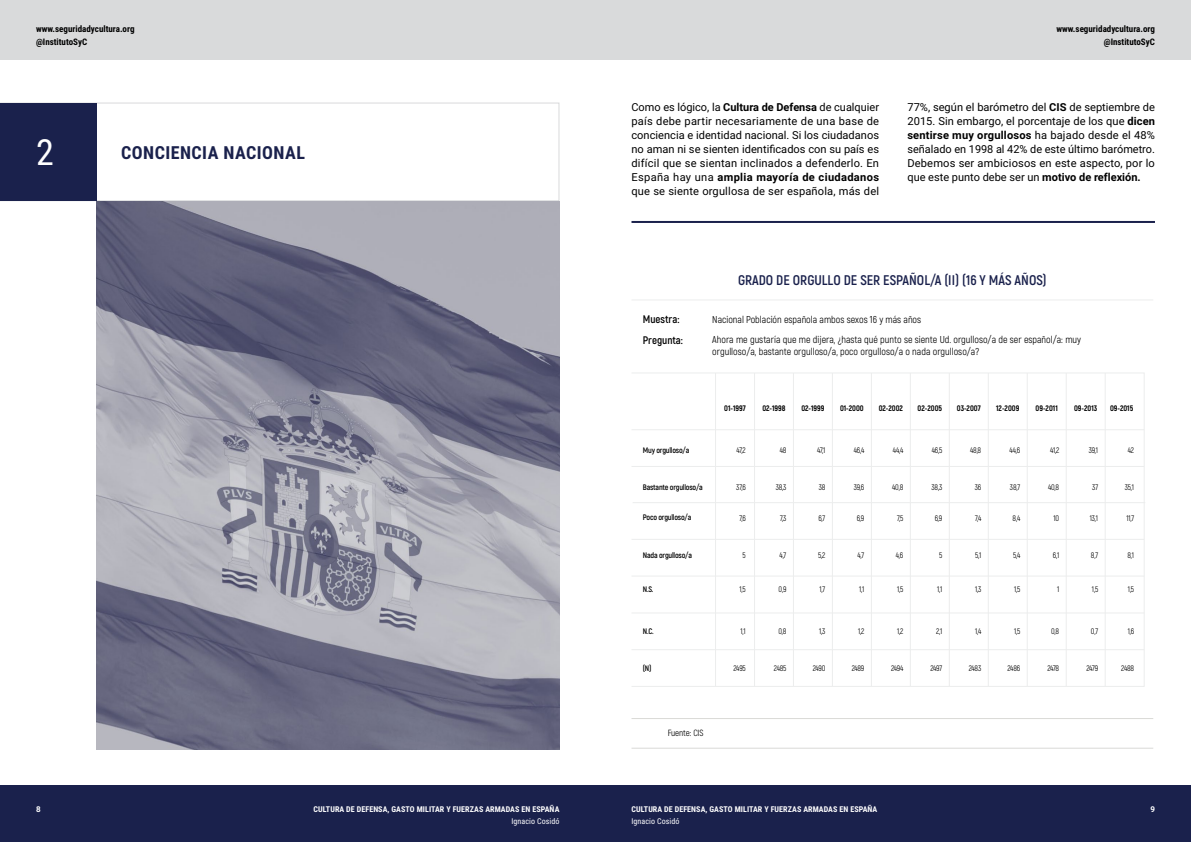
<style>
.page{position:relative;width:1191px;height:842px;background:#fff}
.page>*{position:absolute;margin:0;border:0;box-sizing:border-box;transform-origin:0 0}
.t1{font:36px "Roboto Condensed";color:#fff}
.t2{font:700 18px "Roboto Condensed";letter-spacing:.025em;color:#1a214c}
.t3{font:700 14px "Akrobat";color:#1a214c}
.t4{font:11px/14px "Roboto";letter-spacing:.015em;color:#000;text-align:justify}
.t5{font:700 11px/20.5px "Akrobat";color:#000}
.t6{font:10px/20.5px "Akrobat";color:#000}
.t7{font:700 9px/12.4px "Roboto Condensed";color:#000;text-align:right}
.t8{font:9px "Akrobat";letter-spacing:-.01em;color:#000}
.t9{font:8px "Akrobat";color:#000}
.t10{font:700 8px "Roboto Condensed";letter-spacing:.01em;color:#fff}
.t11{font:800 8px "Akrobat";color:#000}
.t12{font:700 8px "Akrobat";letter-spacing:-.025em;color:#000}
.t13{font:8px "Roboto Condensed";letter-spacing:.01em;color:#fff}
.t14{font:700 8px "Roboto";color:#fff}
.s1{font-weight:700}
</style>
<div class="page">
<div style="left:595px;top:785px;width:596px;height:57px;background:#1a214c"></div>
<div style="left:595px;top:0;width:596px;height:60px;background:#d9dadb"></div>
<div style="left:0;top:785px;width:595px;height:57px;background:#1a214c"></div>
<div style="left:0;top:0;width:595px;height:60px;background:#d9dadb"></div>
<div style="left:0;top:103px;width:559px;height:98px;border:1px solid #d9dadb"></div>
<hr style="left:631px;top:221px;width:524px;height:2px;background:#1a214c">
<div style="left:0;top:103px;width:96px;height:98px;background:#1a214c"></div>
<img style="left:96px;top:201px;width:463px;height:549px">
<hr style="left:715px;top:373px;width:1px;height:313px;background:#eceded">
<hr style="left:754px;top:373px;width:1px;height:313px;background:#eceded">
<hr style="left:793px;top:373px;width:1px;height:313px;background:#eceded">
<hr style="left:832px;top:373px;width:1px;height:313px;background:#eceded">
<hr style="left:871px;top:373px;width:1px;height:313px;background:#eceded">
<hr style="left:910px;top:373px;width:1px;height:313px;background:#eceded">
<hr style="left:949px;top:373px;width:1px;height:313px;background:#eceded">
<hr style="left:988px;top:373px;width:1px;height:313px;background:#eceded">
<hr style="left:1027px;top:373px;width:1px;height:313px;background:#eceded">
<hr style="left:1066px;top:373px;width:1px;height:313px;background:#eceded">
<hr style="left:1105px;top:373px;width:1px;height:313px;background:#eceded">
<hr style="left:631px;top:300px;width:522px;height:1px;background:#eceded">
<hr style="left:631px;top:429px;width:513px;height:1px;background:#eceded">
<hr style="left:631px;top:466px;width:513px;height:1px;background:#eceded">
<hr style="left:632px;top:502px;width:513px;height:1px;background:#eceded">
<hr style="left:631px;top:539px;width:513px;height:1px;background:#eceded">
<hr style="left:631px;top:576px;width:513px;height:1px;background:#eceded">
<hr style="left:631px;top:613px;width:513px;height:1px;background:#eceded">
<hr style="left:631px;top:649px;width:513px;height:1px;background:#eceded">
<div style="left:631px;top:373px;width:513px;height:314px;border:1px solid #eceded"></div>
<hr style="left:631px;top:748px;width:522px;height:1px;background:#dadad7">
<hr style="left:631px;top:718px;width:522px;height:1px;background:#dadad7">
<p class="t7" style="left:36px;top:23px;width:100px;text-align:left">www.seguridadycultura.org @InstitutoSyC</p>
<h1 class="t1" style="left:36px;top:127px;width:19px">2</h1>
<h2 class="t2" style="left:121px;top:140px;width:185px">CONCIENCIA NACIONAL</h2>
<p class="t14" style="left:36px;top:804px;width:6px">8</p>
<p class="t10" style="left:313px;top:804px;width:247px">CULTURA DE DEFENSA, GASTO MILITAR Y FUERZAS ARMADAS EN ESPAÑA</p>
<p class="t13" style="left:511px;top:815px;width:50px">Ignacio Cosidó</p>
<p class="t7" style="left:1056px;top:23px;width:100px">www.seguridadycultura.org @InstitutoSyC</p>
<p class="t4" style="left:631px;top:99px;width:249px">Como es lógico, la <span class="s1">Cultura de Defensa</span> de cualquier país debe partir necesariamente de una base de conciencia e identidad nacional. Si los ciudadanos no aman ni se sienten identificados con su país es difícil que se sientan inclinados a defenderlo. En España hay una <span class="s1">amplia mayoría de ciudadanos </span>que se siente orgullosa de ser española, más del</p>
<p class="t4" style="left:907px;top:99px;width:249px">77%, según el barómetro del <span class="s1">CIS</span> de septiembre de 2015. Sin embargo, el porcentaje de los que <span class="s1">dicen sentirse muy orgullosos</span> ha bajado desde el 48% señalado en 1998 al 42% de este último barómetro.<br>Debemos ser ambiciosos en este aspecto, por lo que este punto debe ser un <span class="s1">motivo de reflexión.</span></p>
<p class="t3" style="left:738px;top:271px;width:310px">GRADO DE ORGULLO DE SER ESPAÑOL/A (II) (16 Y MÁS AÑOS)</p>
<p class="t5" style="left:643px;top:309px;width:42px">Muestra:<br>Pregunta:</p>
<p class="t6" style="left:712px;top:309px;width:370px">Nacional Población española ambos sexos 16 y más años<br>Ahora me gustaría que me dijera, ¿hasta qué punto se siente Ud. orgulloso/a de ser español/a: muy</p>
<p class="t6" style="left:712px;top:341px;width:268px">orgulloso/a, bastante orgulloso/a, poco orgulloso/a o nada orgulloso/a?</p>
<p class="t11" style="left:724px;top:403px;width:23px">01-1997</p>
<p class="t11" style="left:762px;top:403px;width:25px">02-1998</p>
<p class="t11" style="left:801px;top:403px;width:25px">02-1999</p>
<p class="t11" style="left:840px;top:403px;width:25px">01-2000</p>
<p class="t11" style="left:878px;top:403px;width:26px">02-2002</p>
<p class="t11" style="left:917px;top:403px;width:26px">02-2005</p>
<p class="t11" style="left:956px;top:403px;width:25px">03-2007</p>
<p class="t11" style="left:996px;top:403px;width:25px">12-2009</p>
<p class="t11" style="left:1035px;top:403px;width:24px">09-2011</p>
<p class="t11" style="left:1074px;top:403px;width:25px">09-2013</p>
<p class="t11" style="left:1110px;top:403px;width:25px">09-2015</p>
<p class="t12" style="left:643px;top:446px;width:48px">Muy orgulloso/a</p>
<p class="t9" style="left:736px;top:446px;width:11px">47,2</p>
<p class="t9" style="left:736px;top:482px;width:11px">37,6</p>
<p class="t9" style="left:739px;top:513px;width:8px">7,6</p>
<p class="t9" style="left:742px;top:551px;width:5px">5</p>
<p class="t9" style="left:739px;top:585px;width:8px">1,5</p>
<p class="t9" style="left:740px;top:626px;width:7px">1,1</p>
<p class="t9" style="left:733px;top:664px;width:14px">2495</p>
<p class="t12" style="left:643px;top:482px;width:61px">Bastante orgulloso/a</p>
<p class="t12" style="left:643px;top:513px;width:50px">Poco orgulloso/a</p>
<p class="t12" style="left:643px;top:550px;width:51px">Nada orgulloso/a</p>
<p class="t12" style="left:643px;top:585px;width:12px">N.S.</p>
<p class="t12" style="left:643px;top:626px;width:12px">N.C.</p>
<p class="t12" style="left:643px;top:663px;width:10px">(N)</p>
<p class="t8" style="left:667px;top:728px;width:37px">Fuente: CIS</p>
<p class="t9" style="left:779px;top:446px;width:8px">48</p>
<p class="t9" style="left:775px;top:482px;width:12px">38,3</p>
<p class="t9" style="left:780px;top:513px;width:8px">7,3</p>
<p class="t9" style="left:779px;top:551px;width:8px">4,7</p>
<p class="t9" style="left:778px;top:585px;width:9px">0,9</p>
<p class="t9" style="left:778px;top:626px;width:10px">0,8</p>
<p class="t9" style="left:774px;top:664px;width:14px">2485</p>
<p class="t9" style="left:817px;top:446px;width:10px">47,1</p>
<p class="t9" style="left:818px;top:482px;width:8px">38</p>
<p class="t9" style="left:818px;top:513px;width:9px">6,7</p>
<p class="t9" style="left:818px;top:551px;width:9px">5,2</p>
<p class="t9" style="left:819px;top:585px;width:7px">1,7</p>
<p class="t9" style="left:819px;top:626px;width:8px">1,3</p>
<p class="t9" style="left:812px;top:664px;width:14px">2490</p>
<p class="t9" style="left:854px;top:446px;width:12px">46,4</p>
<p class="t9" style="left:853px;top:482px;width:12px">39,6</p>
<p class="t9" style="left:856px;top:513px;width:9px">6,9</p>
<p class="t9" style="left:857px;top:551px;width:8px">4,7</p>
<p class="t9" style="left:859px;top:585px;width:7px">1,1</p>
<p class="t9" style="left:858px;top:626px;width:8px">1,2</p>
<p class="t9" style="left:851px;top:664px;width:14px">2489</p>
<p class="t9" style="left:893px;top:446px;width:12px">44,4</p>
<p class="t9" style="left:892px;top:482px;width:13px">40,8</p>
<p class="t9" style="left:897px;top:513px;width:8px">7,5</p>
<p class="t9" style="left:896px;top:551px;width:9px">4,6</p>
<p class="t9" style="left:897px;top:585px;width:8px">1,5</p>
<p class="t9" style="left:897px;top:626px;width:8px">1,2</p>
<p class="t9" style="left:891px;top:664px;width:14px">2494</p>
<p class="t9" style="left:932px;top:446px;width:12px">46,5</p>
<p class="t9" style="left:931px;top:482px;width:12px">38,3</p>
<p class="t9" style="left:934px;top:513px;width:9px">6,9</p>
<p class="t9" style="left:939px;top:551px;width:5px">5</p>
<p class="t9" style="left:937px;top:585px;width:7px">1,1</p>
<p class="t9" style="left:936px;top:626px;width:8px">2,1</p>
<p class="t9" style="left:930px;top:664px;width:13px">2497</p>
<p class="t9" style="left:970px;top:446px;width:13px">48,8</p>
<p class="t9" style="left:974px;top:482px;width:8px">36</p>
<p class="t9" style="left:975px;top:513px;width:8px">7,4</p>
<p class="t9" style="left:975px;top:551px;width:8px">5,1</p>
<p class="t9" style="left:975px;top:585px;width:8px">1,3</p>
<p class="t9" style="left:975px;top:626px;width:8px">1,4</p>
<p class="t9" style="left:968px;top:664px;width:14px">2483</p>
<p class="t9" style="left:1009px;top:446px;width:12px">44,6</p>
<p class="t9" style="left:1010px;top:482px;width:12px">38,7</p>
<p class="t9" style="left:1012px;top:513px;width:9px">8,4</p>
<p class="t9" style="left:1013px;top:551px;width:9px">5,4</p>
<p class="t9" style="left:1014px;top:585px;width:8px">1,5</p>
<p class="t9" style="left:1014px;top:626px;width:8px">1,5</p>
<p class="t9" style="left:1007px;top:664px;width:14px">2486</p>
<p class="t9" style="left:1050px;top:446px;width:11px">41,2</p>
<p class="t9" style="left:1048px;top:482px;width:13px">40,8</p>
<p class="t9" style="left:1053px;top:513px;width:7px">10</p>
<p class="t9" style="left:1052px;top:551px;width:8px">6,1</p>
<p class="t9" style="left:1057px;top:585px;width:4px">1</p>
<p class="t9" style="left:1051px;top:626px;width:10px">0,8</p>
<p class="t9" style="left:1047px;top:664px;width:13px">2478</p>
<p class="t9" style="left:1088px;top:446px;width:11px">39,1</p>
<p class="t9" style="left:1092px;top:482px;width:7px">37</p>
<p class="t9" style="left:1090px;top:513px;width:10px">13,1</p>
<p class="t9" style="left:1091px;top:551px;width:9px">8,7</p>
<p class="t9" style="left:1092px;top:585px;width:8px">1,5</p>
<p class="t9" style="left:1091px;top:626px;width:9px">0,7</p>
<p class="t9" style="left:1086px;top:664px;width:13px">2479</p>
<p class="t9" style="left:1127px;top:446px;width:8px">42</p>
<p class="t9" style="left:1125px;top:482px;width:11px">35,1</p>
<p class="t9" style="left:1126px;top:513px;width:9px">11,7</p>
<p class="t9" style="left:1127px;top:551px;width:8px">8,1</p>
<p class="t9" style="left:1128px;top:585px;width:8px">1,5</p>
<p class="t9" style="left:1127px;top:626px;width:8px">1,6</p>
<p class="t9" style="left:1121px;top:664px;width:14px">2488</p>
<p class="t10" style="left:631px;top:804px;width:247px">CULTURA DE DEFENSA, GASTO MILITAR Y FUERZAS ARMADAS EN ESPAÑA</p>
<p class="t14" style="left:1150px;top:804px;width:6px">9</p>
<p class="t13" style="left:631px;top:815px;width:50px">Ignacio Cosidó</p>
</div>
